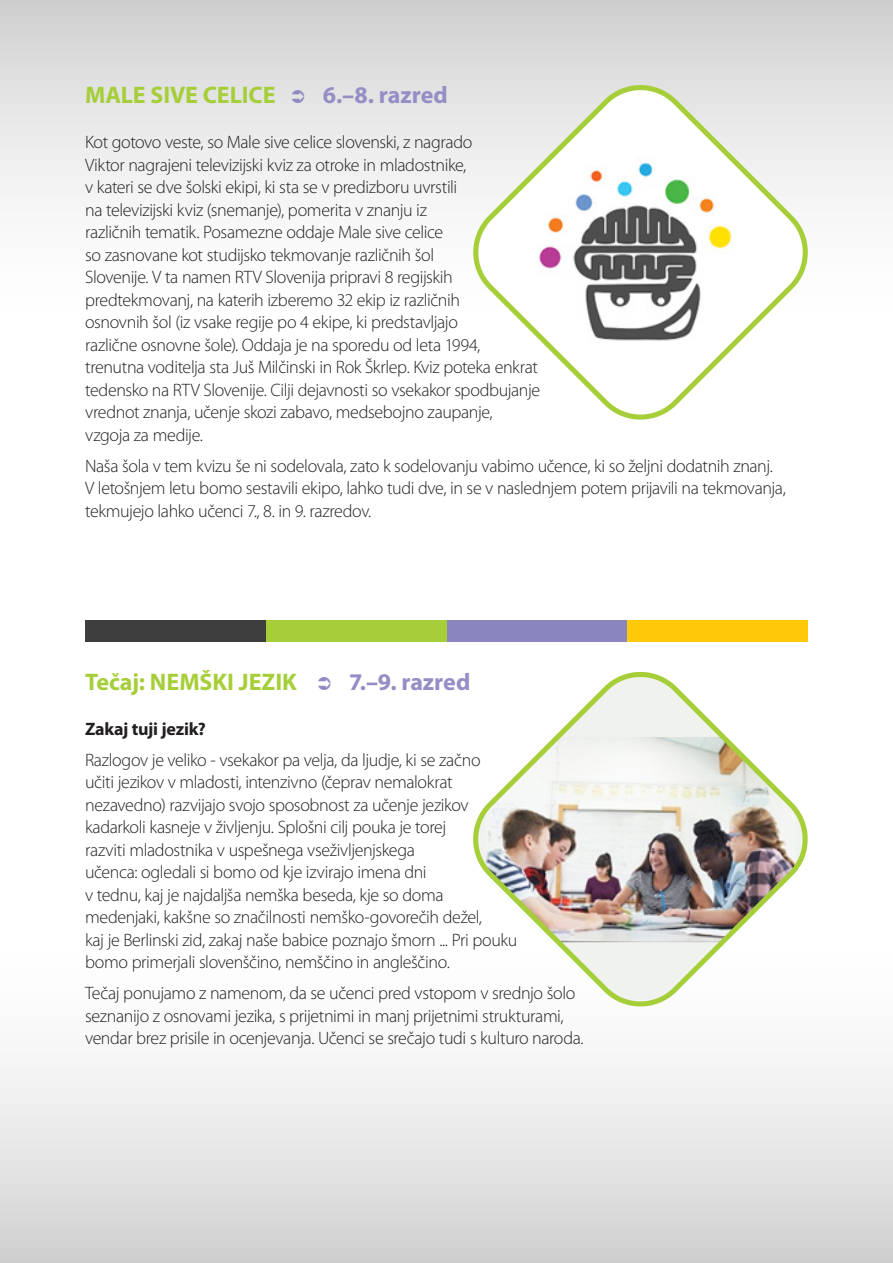
<style>
.page{position:relative;width:893px;height:1263px;background:#fff}
.page>*{position:absolute;margin:0;border:0;box-sizing:border-box;transform-origin:0 0}
.t1{font:700 24px "Myriad Pro";letter-spacing:-.005em;color:#a6ce39}
.t2{font:700 24px "Myriad Pro";letter-spacing:-.005em;color:#948ec4}
.t3{font:300 18px/22.5px "Myriad Pro";letter-spacing:-.025em;color:#231f20}
.t4{font:700 18px "Myriad Pro";letter-spacing:-.015em;color:#231f20}
.s1{font-weight:900}
</style>
<div class="page">
<div style="left:0;top:0;width:893px;height:334px;background:linear-gradient(to bottom,#d4d4d4,#fff)"></div>
<div style="left:85px;top:621px;width:181px;height:21px;background:#3e3e3f"></div>
<div style="left:446px;top:621px;width:181px;height:21px;background:#8b85bf"></div>
<div style="left:266px;top:621px;width:180px;height:21px;background:#a6ce39"></div>
<div style="left:627px;top:621px;width:181px;height:21px;background:#feca0a"></div>
<div style="left:0;top:929px;width:893px;height:334px;background:linear-gradient(to bottom,#fff,#d4d4d4)"></div>
<svg style="left:471px;top:76px;width:346px;height:344px"></svg>
<img style="left:471px;top:672px;width:346px;height:344px">
<svg style="left:292px;top:90px;width:12px;height:13px"></svg>
<p class="t1" style="left:85px;top:79px;width:192px">MALE SIVE CELICE</p>
<p class="t2" style="left:323px;top:79px;width:127px">6.<span class="s1">–</span>8. razred</p>
<p class="t3" style="left:85px;top:131px;width:456px">Kot gotovo veste, so Male sive celice slovenski, z nagrado<br>Viktor nagrajeni televizijski kviz za otroke in mladostnike,<br>v kateri se dve šolski ekipi, ki sta se v predizboru uvrstili<br>na televizijski kviz (snemanje), pomerita v znanju iz<br>različnih tematik. Posamezne oddaje Male sive celice<br>so zasnovane kot studijsko tekmovanje različnih šol<br>Slovenije. V ta namen RTV Slovenija pripravi 8 regijskih predtekmovanj, na katerih izberemo 32 ekip iz različnih<br>osnovnih šol (iz vsake regije po 4 ekipe, ki predstavljajo<br>različne osnovne šole). Oddaja je na sporedu od leta 1994, trenutna voditelja sta Juš Milčinski in Rok Škrlep. Kviz poteka enkrat tedensko na RTV Slovenije. Cilji dejavnosti so vsekakor spodbujanje vrednot znanja, učenje skozi zabavo, medsebojno zaupanje, vzgoja za medije.</p>
<p class="t3" style="left:85px;top:454px;width:702px">Naša šola v tem kvizu še ni sodelovala, zato k sodelovanju vabimo učence, ki so željni dodatnih znanj.<br>V letošnjem letu bomo sestavili ekipo, lahko tudi dve, in se v naslednjem potem prijavili na tekmovanja, tekmujejo lahko učenci 7., 8. in 9. razredov.</p>
<p class="t1" style="left:85px;top:666px;width:213px">Tečaj: NEMŠKI JEZIK</p>
<p class="t2" style="left:349px;top:666px;width:123px">7.<span class="s1">–</span>9. razred</p>
<p class="t4" style="left:85px;top:717px;width:122px">Zakaj tuji jezik?</p>
<p class="t3" style="left:85px;top:748px;width:434px">Razlogov je veliko - vsekakor pa velja, da ljudje, ki se začno<br>učiti jezikov v mladosti, intenzivno (čeprav nemalokrat nezavedno) razvijajo svojo sposobnost za učenje jezikov kadarkoli kasneje v življenju. Splošni cilj pouka je torej<br>razviti mladostnika v uspešnega vseživljenjskega<br>učenca: ogledali si bomo od kje izvirajo imena dni<br>v tednu, kaj je najdaljša nemška beseda, kje so doma medenjaki, kakšne so značilnosti nemško-govorečih dežel,<br>kaj je Berlinski zid, zakaj naše babice poznajo šmorn ... Pri pouku bomo primerjali slovenščino, nemščino in angleščino.</p>
<p class="t3" style="left:85px;top:982px;width:500px">Tečaj ponujamo z namenom, da se učenci pred vstopom v srednjo šolo seznanijo z osnovami jezika, s prijetnimi in manj prijetnimi strukturami, vendar brez prisile in ocenjevanja. Učenci se srečajo tudi s kulturo naroda.</p>
</div>
